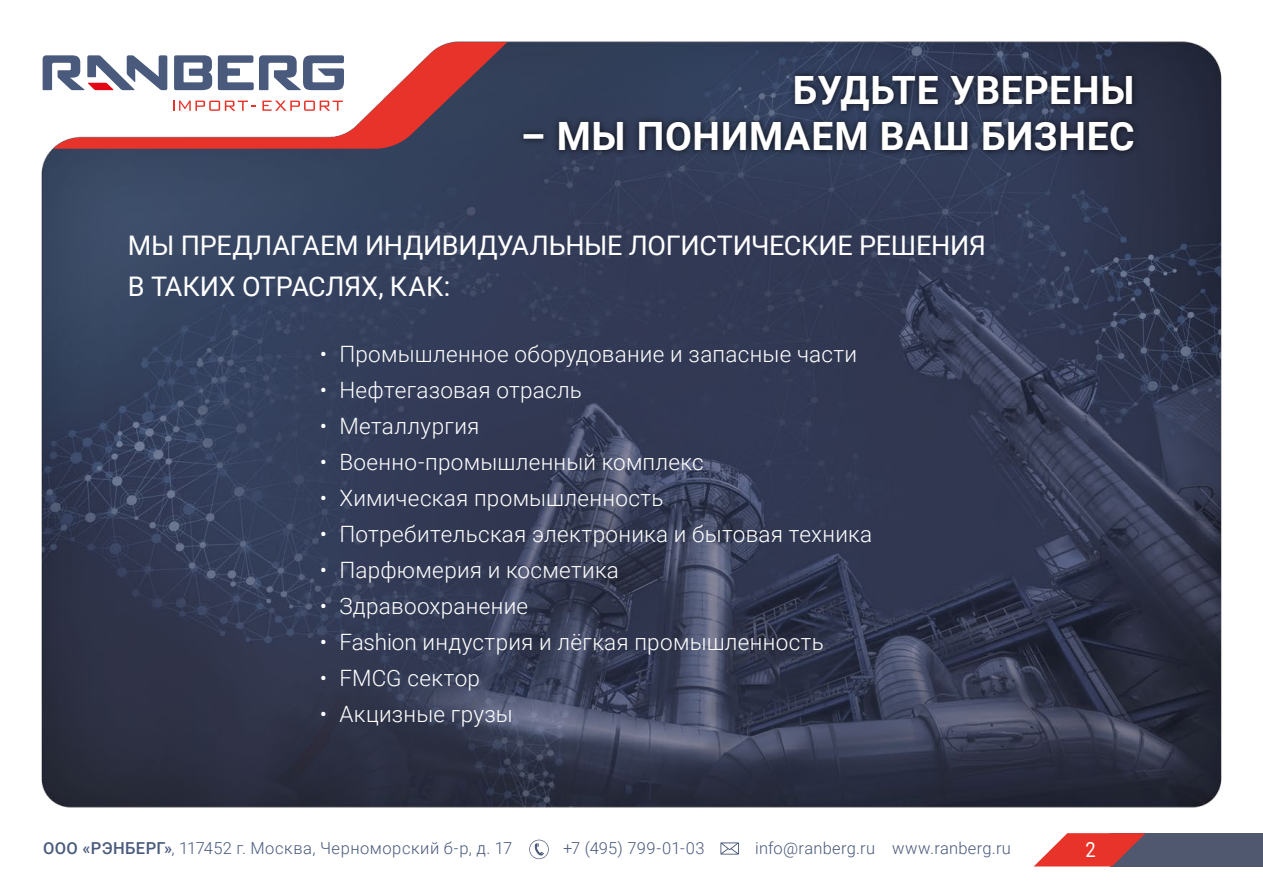
<style>
.page{position:relative;width:1263px;height:893px;background:#fff}
.page>*{position:absolute;margin:0;border:0;box-sizing:border-box;transform-origin:0 0}
.t1{font:700 39px "Roboto";letter-spacing:.015em;color:#fff}
.t2{font:27px/40.5px "Roboto";letter-spacing:-.01em;color:#fff}
.t3{font:300 22.5px "Roboto";letter-spacing:.015em;color:#fff}
.t4{font:21px "Roboto";color:#fff;scale:.87 1}
.t5{font:300 16.5px "Roboto";letter-spacing:.02em;color:#495a7c}
.s1{font-weight:500}
</style>
<div class="page">
<img style="left:41px;top:41px;width:1181px;height:767px">
<div style="left:1111px;top:833px;width:152px;height:33px;background:#4f586e"></div>
<svg style="left:1034px;top:833px;width:111px;height:33px"></svg>
<svg style="left:529px;top:840px;width:20px;height:19px"></svg>
<svg style="left:720px;top:842px;width:19px;height:13px"></svg>
<svg style="left:42px;top:42px;width:470px;height:107px"></svg>
<img style="left:511px;top:60px;width:634px;height:111px">
<h1 class="t1" style="left:793px;top:62px;width:343px">БУДЬТЕ УВЕРЕНЫ</h1>
<h1 class="t1" style="left:521px;top:109px;width:615px">– МЫ ПОНИМАЕМ ВАШ БИЗНЕС</h1>
<p class="t2" style="left:128px;top:224px;width:859px">МЫ ПРЕДЛАГАЕМ ИНДИВИДУАЛЬНЫЕ ЛОГИСТИЧЕСКИЕ РЕШЕНИЯ<br>В ТАКИХ ОТРАСЛЯХ, КАК:</p>
<p class="t3" style="left:320px;top:338px;width:539px">• Промышленное оборудование и запасные части</p>
<p class="t3" style="left:320px;top:374px;width:263px">• Нефтегазовая отрасль</p>
<p class="t3" style="left:320px;top:410px;width:161px">• Металлургия</p>
<p class="t3" style="left:320px;top:446px;width:385px">• Военно-промышленный комплекс</p>
<p class="t3" style="left:320px;top:482px;width:345px">• Химическая промышленность</p>
<p class="t3" style="left:320px;top:518px;width:554px">• Потребительская электроника и бытовая техника</p>
<p class="t3" style="left:320px;top:554px;width:300px">• Парфюмерия и косметика</p>
<p class="t3" style="left:320px;top:590px;width:210px">• Здравоохранение</p>
<p class="t3" style="left:320px;top:626px;width:505px">• Fashion индустрия и лёгкая промышленность</p>
<p class="t3" style="left:320px;top:662px;width:162px">• FMCG сектор</p>
<p class="t3" style="left:320px;top:698px;width:194px">• Акцизные грузы</p>
<p class="t5" style="left:43px;top:837px;width:471px"><span class="s1">ООО «РЭНБЕРГ»</span>, 117452 г. Москва, Черноморский б-р, д. 17</p>
<p class="t5" style="left:563px;top:837px;width:143px">+7 (495) 799-01-03</p>
<p class="t5" style="left:755px;top:837px;width:257px">info@ranberg.ru www.ranberg.ru</p>
<p class="t4" style="left:1085px;top:834px;width:13px">2</p>
</div>
